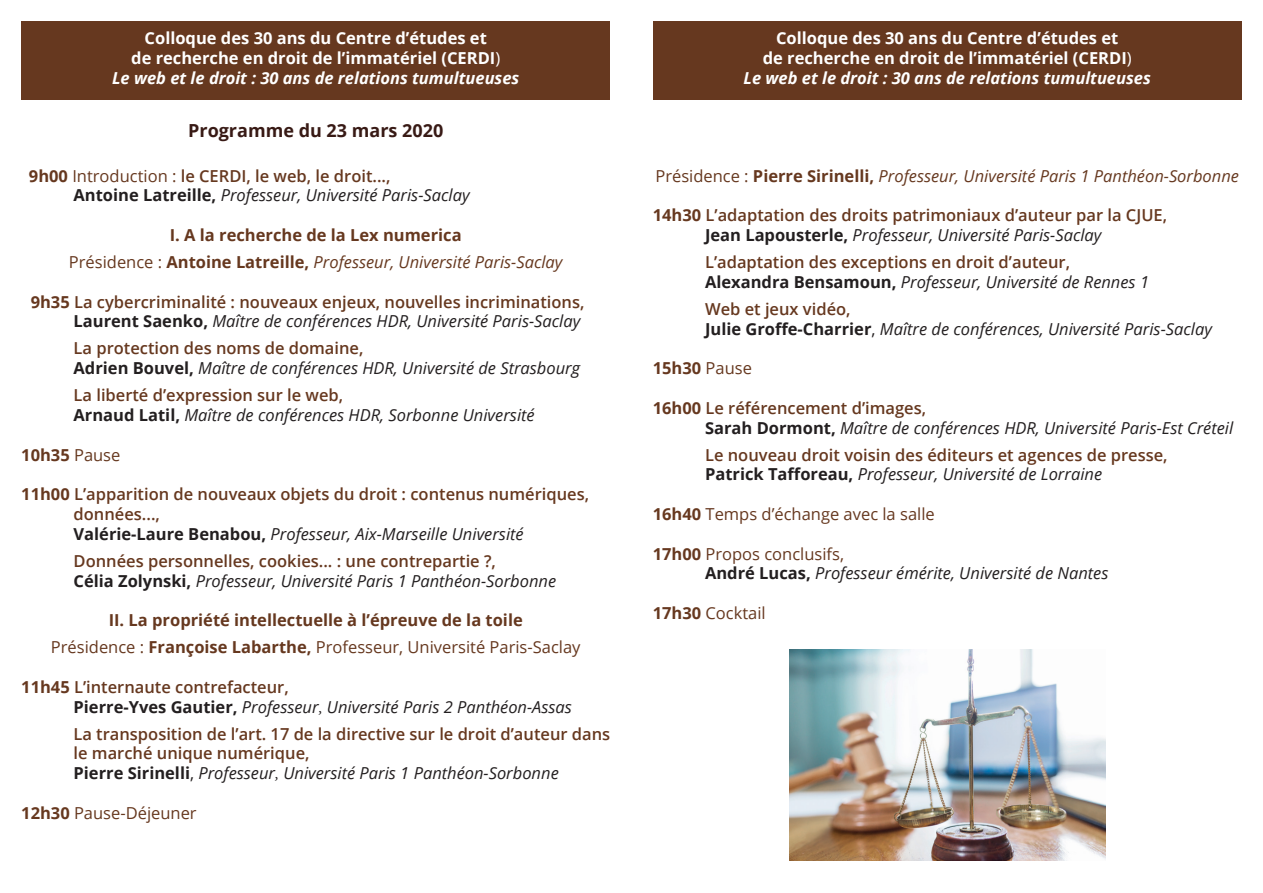
<style>
.page{position:relative;width:1263px;height:893px;background:#fff}
.page>*{position:absolute;margin:0;border:0;box-sizing:border-box;transform-origin:0 0}
.t1{font:700 18px "Open Sans";color:#381a15}
.t2{font:600 16.5px/19.8px "Open Sans";color:#66381f}
.t3{font:italic 16.5px/19.8px "Open Sans";color:#231f20}
.t4{font:700 16.5px/19.8px "Open Sans";color:#fff;text-align:center}
.t5{font:700 16.5px/27px "Open Sans";color:#66381f;text-align:center}
.t6{font:italic 16.5px "Open Sans";color:#66381f}
.t7{font:16.5px "Open Sans";color:#66381f}
.s1{font-weight:400}
.s2{font-style:italic}
.s3{font-style:normal}
.s4{font-weight:700;font-style:normal}
.s5{font-weight:700}
.s6{font-weight:700;color:#231f20}
.s7{font-weight:400;font-style:italic;color:#231f20}
.s8{font-weight:600;font-style:normal;color:#66381f}
.s9{font-weight:700;font-style:normal;color:#66381f}
.s10{font-style:normal;color:#66381f}
.s11{font-weight:400;font-style:italic}
.s12{font-family:"Minion Pro"}
.s13{font-weight:400;color:#231f20}
.s14{font-family:"Minion Pro";font-weight:400;font-style:italic;color:#231f20}
</style>
<div class="page">
<div style="left:21px;top:21px;width:589px;height:79px;background:#66381f"></div>
<div style="left:653px;top:21px;width:589px;height:79px;background:#66381f"></div>
<img style="left:789px;top:649px;width:316px;height:211px">
<p class="t4" style="left:112px;top:28px;width:409px">Colloque des 30 ans du Centre d’études et<br>de recherche en droit de l’immatériel (CERDI<span class="s1">)<br></span><span class="s2">Le web et le droit : 30 ans de relations tumultueuses</span></p>
<p class="t4" style="left:743px;top:28px;width:409px">Colloque des 30 ans du Centre d’études et<br>de recherche en droit de l’immatériel (CERDI<span class="s1">)<br></span><span class="s2">Le web et le droit : 30 ans de relations tumultueuses</span></p>
<p class="t1" style="left:188px;top:117px;width:257px">Programme du 23 mars 2020</p>
<p class="t6" style="left:655px;top:164px;width:585px"><span class="s3">Présidence :</span> <span class="s4">Pierre Sirinelli,</span> Professeur, Université Paris 1 Panthéon-Sorbonne</p>
<p class="t2" style="left:705px;top:205px;width:464px;text-indent:-52px"><span class="s5">14h30</span> L’adaptation des droits patrimoniaux d’auteur par la CJUE,<br><span class="s6">Jean Lapousterle,</span> <span class="s7">Professeur, Université Paris-Saclay</span></p>
<p class="t2" style="left:705px;top:252px;width:445px">L’adaptation des exceptions en droit d’auteur,<br><span class="s6">Alexandra Bensamoun,</span> <span class="s7">Professeur, Université de Rennes 1</span></p>
<p class="t3" style="left:705px;top:298px;width:508px"><span class="s8">Web et jeux vidéo,<br></span><span class="s4">Julie Groffe-Charrier</span><span class="s3">,</span> Maître de conférences, Université Paris-Saclay</p>
<p class="t5" style="left:653px;top:354px;width:101px">15h30 <span class="s1">Pause</span></p>
<p class="t3" style="left:705px;top:397px;width:530px;text-indent:-52px"><span class="s9">16h00</span> <span class="s8">Le référencement d’images,<br></span><span class="s4">Sarah Dormont,</span> Maître de conférences HDR, Université Paris-Est Créteil</p>
<p class="t2" style="left:705px;top:444px;width:464px">Le nouveau droit voisin des éditeurs et agences de presse,<br><span class="s6">Patrick Tafforeau,</span> <span class="s7">Professeur, Université de Lorraine</span></p>
<p class="t7" style="left:653px;top:503px;width:283px"><span class="s5">16h40</span> Temps d’échange avec la salle</p>
<p class="t3" style="left:705px;top:543px;width:405px;text-indent:-52px"><span class="s9">17h00</span> <span class="s10">Propos conclusifs,<br></span><span class="s4">André Lucas,</span> Professeur émérite, Université de Nantes</p>
<p class="t7" style="left:653px;top:602px;width:115px"><span class="s5">17h30</span> Cocktail</p>
<p class="t3" style="left:74px;top:165px;width:398px;text-indent:-45px"><span class="s9">9h00</span> <span class="s10">Introduction :</span> <span class="s8">le CERDI, le web, le droit...,<br></span><span class="s4">Antoine Latreille,</span> Professeur, Université Paris-Saclay</p>
<p class="t5" style="left:69px;top:221px;width:495px">I. A la recherche de la Lex numerica<br><span class="s1">Présidence :</span> Antoine Latreille, <span class="s11">Professeur, Université Paris-Saclay</span></p>
<p class="t2" style="left:31px;top:291px;width:555px;text-align:right"><span class="s5">9h35</span> La cybercriminalité : nouveaux enjeux, nouvelles incriminations,<br><span class="s6">Laurent Saenko,</span> <span class="s7">Maître de conférences HDR, Université Paris-Saclay</span></p>
<p class="t3" style="left:74px;top:338px;width:508px"><span class="s8">La protection des noms de domaine,<br></span><span class="s4">Adrien Bouvel,</span> Maître de conférences HDR, Université de Strasbourg</p>
<p class="t3" style="left:74px;top:385px;width:463px"><span class="s8">La liberté d’expression sur le web,<br></span><span class="s4">Arnaud Latil,</span> Maître de conférences HDR, Sorbonne Université</p>
<p class="t5" style="left:21px;top:441px;width:101px">10h35 <span class="s1">Pause</span></p>
<p class="t2" style="left:74px;top:484px;width:517px;text-indent:-52px"><span class="s5">11h00</span> L’apparition de nouveaux objets du droit : contenus numériques, données...,<br><span class="s6">Valérie-Laure Benabou,</span> <span class="s7">Professeur, Aix-Marseille Université</span></p>
<p class="t2" style="left:74px;top:551px;width:484px">Données personnelles, cookies... : une contrepartie ?,<br><span class="s6">Célia Zolynski,</span> <span class="s7">Professeur, Université Paris 1 Panthéon-Sorbonne</span></p>
<p class="t5" style="left:51px;top:606px;width:531px">II. La propriété intellectuelle à l’épreuve de la toile<br><span class="s1">Présidence :</span> Françoise Labarthe, <span class="s1">Professeur, Université Paris-Saclay</span></p>
<p class="t3" style="left:74px;top:676px;width:500px;text-indent:-52px"><span class="s9">11h45</span> <span class="s8">L’internaute contrefacteur,<br></span><span class="s4">Pierre-Yves Gautier,</span> Professeur<span class="s12">,</span> Université Paris 2 Panthéon-Assas</p>
<p class="t2" style="left:74px;top:723px;width:538px">La transposition de l’art. 17 de la directive sur le droit d’auteur dans le marché unique numérique,<br><span class="s6">Pierre Sirinelli</span><span class="s13">,</span> <span class="s7">Professeur</span><span class="s14">,</span> <span class="s7">Université Paris 1 Panthéon-Sorbonne</span></p>
<p class="t7" style="left:21px;top:802px;width:177px"><span class="s5">12h30</span> Pause-Déjeuner</p>
</div>
